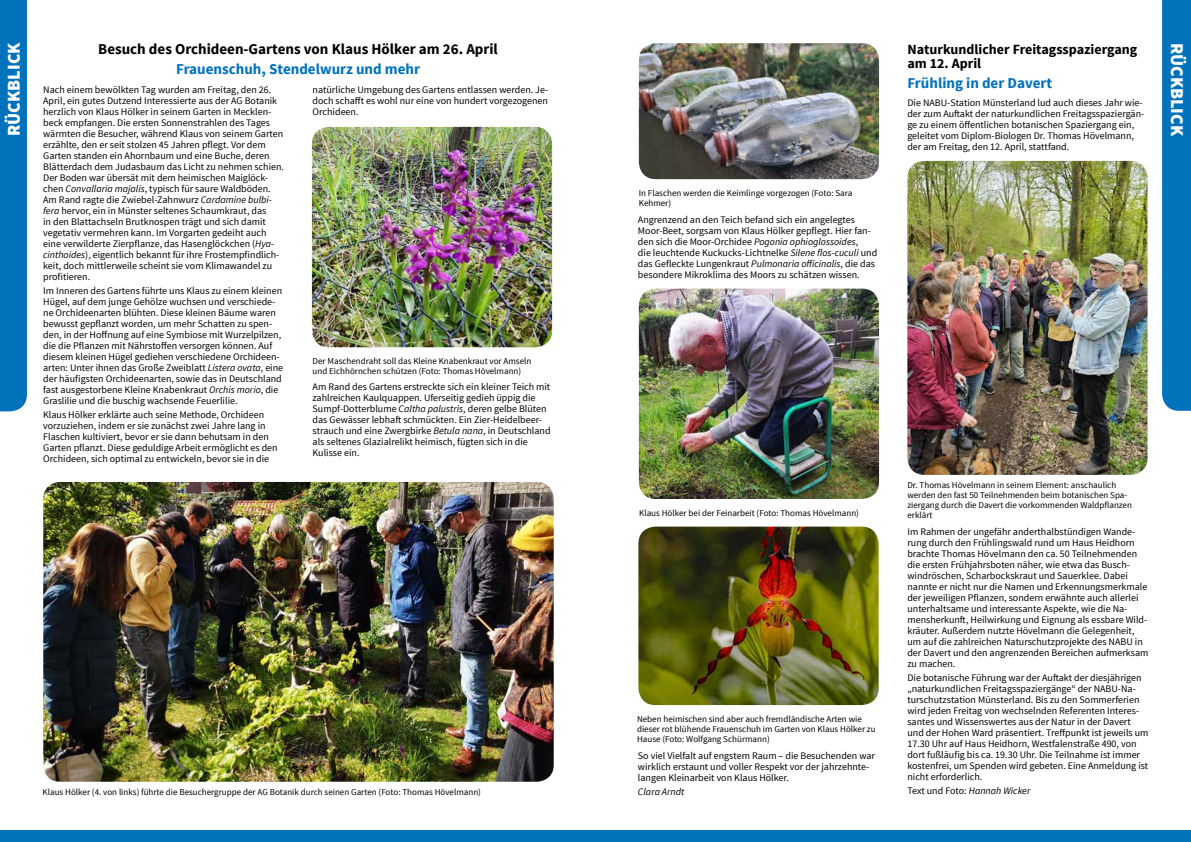
<style>
.page{position:relative;width:1191px;height:842px;background:#fff}
.page>*{position:absolute;margin:0;border:0;box-sizing:border-box;transform-origin:0 0}
.t1{font:900 18px "Source Sans Pro";color:#fff}
.t2{font:700 15px "Source Sans Pro";color:#000}
.t3{font:700 15px "Source Sans Pro";color:#0072bc}
.t4{font:700 14px/14px "Source Sans Pro";color:#000}
.t5{font:10px/11px "Source Sans Pro";color:#000}
.t6{font:italic 10px "Source Sans Pro";color:#000}
.t7{font:9px/10px "Source Sans Pro";color:#000}
.s1{font-style:italic}
</style>
<div class="page">
<div style="left:0;top:831px;width:1191px;height:11px;background:#0072bc"></div>
<div style="left:0;top:0;width:27px;height:411px;background:#0072bc"></div>
<img style="left:43px;top:482px;width:511px;height:300px">
<img style="left:312px;top:127px;width:240px;height:220px">
<div style="left:1162px;top:0;width:29px;height:411px;background:#0072bc"></div>
<img style="left:639px;top:43px;width:240px;height:136px">
<img style="left:639px;top:289px;width:240px;height:210px">
<img style="left:638px;top:527px;width:240px;height:178px">
<img style="left:907px;top:161px;width:240px;height:314px">
<h1 class="t1" style="left:2px;top:136px;width:94px;rotate:-90deg">RÜCKBLICK</h1>
<h2 class="t2" style="left:98px;top:39px;width:401px">Besuch des Orchideen-Gartens von Klaus Hölker am 26. April</h2>
<h2 class="t3" style="left:176px;top:59px;width:245px">Frauenschuh, Stendelwurz und mehr</h2>
<p class="t5" style="left:43px;top:85px;width:242px">Nach einem bewölkten Tag wurden am Freitag, den 26.<br>April, ein gutes Dutzend Interessierte aus der AG Botanik herzlich von Klaus Hölker in seinem Garten in Mecklen&shy;beck empfangen. Die ersten Sonnenstrahlen des Tages wärmten die Besucher, während Klaus von seinem Garten erzählte, den er seit stolzen 45 Jahren pflegt. Vor dem Garten standen ein Ahornbaum und eine Buche, deren Blätterdach dem Judasbaum das Licht zu nehmen schien.<br>Der Boden war übersät mit dem heimischen Maiglöck&shy;chen <span class="s1">Convallaria majalis</span>, typisch für saure Waldböden.<br>Am Rand ragte die Zwiebel-Zahnwurz <span class="s1">Cardamine bulbi&shy;fera</span> hervor, ein in Münster seltenes Schaumkraut, das<br>in den Blattachseln Brutknospen trägt und sich damit vegetativ vermehren kann. Im Vorgarten gedeiht auch eine verwilderte Zierpflanze, das Hasenglöckchen (<span class="s1">Hya&shy;cinthoides</span>), eigentlich bekannt für ihre Frostempfindlich&shy;keit, doch mittlerweile scheint sie vom Klimawandel zu profitieren.</p>
<p class="t5" style="left:43px;top:286px;width:241px">Im Inneren des Gartens führte uns Klaus zu einem kleinen Hügel, auf dem junge Gehölze wuchsen und verschiede&shy;ne Orchideenarten blühten. Diese kleinen Bäume waren bewusst gepflanzt worden, um mehr Schatten zu spen&shy;den, in der Hoffnung auf eine Symbiose mit Wurzelpilzen, die die Pflanzen mit Nährstoffen versorgen können. Auf diesem kleinen Hügel gediehen verschiedene Orchideen&shy;arten: Unter ihnen das Große Zweiblatt <span class="s1">Listera ovata</span>, eine der häufigsten Orchideenarten, sowie das in Deutschland fast ausgestorbene Kleine Knabenkraut <span class="s1">Orchis morio</span>, die Graslilie und die buschig wachsende Feuerlilie.</p>
<p class="t5" style="left:43px;top:410px;width:236px">Klaus Hölker erklärte auch seine Methode, Orchideen vorzuziehen, indem er sie zunächst zwei Jahre lang in Flaschen kultiviert, bevor er sie dann behutsam in den Garten pflanzt. Diese geduldige Arbeit ermöglicht es den Orchideen, sich optimal zu entwickeln, bevor sie in die</p>
<p class="t5" style="left:313px;top:85px;width:237px;text-align:justify">natürliche Umgebung des Gartens entlassen werden. Je&shy;doch schafft es wohl nur eine von hundert vorgezogenen Orchideen.</p>
<p class="t7" style="left:312px;top:356px;width:220px">Der Maschendraht soll das Kleine Knabenkraut vor Amseln und Eichhörnchen schützen (Foto: Thomas Hövelmann)</p>
<p class="t5" style="left:313px;top:382px;width:239px">Am Rand des Gartens erstreckte sich ein kleiner Teich mit zahlreichen Kaulquappen. Uferseitig gedieh üppig die Sumpf-Dotterblume <span class="s1">Caltha palustris</span>, deren gelbe Blüten das Gewässer lebhaft schmückten. Ein Zier-Heidelbeer&shy;strauch und eine Zwergbirke <span class="s1">Betula nana</span>, in Deutschland als seltenes Glazialrelikt heimisch, fügten sich in die Kulisse ein.</p>
<p class="t7" style="left:43px;top:787px;width:440px">Klaus Hölker (4. von links) führte die Besuchergruppe der AG Botanik durch seinen Garten (Foto: Thomas Hövelmann)</p>
<p class="t7" style="left:639px;top:189px;width:215px">In Flaschen werden die Keimlinge vorgezogen (Foto: Sara<br>Kehmer)</p>
<p class="t5" style="left:638px;top:214px;width:241px">Angrenzend an den Teich befand sich ein angelegtes Moor-Beet, sorgsam von Klaus Hölker gepflegt. Hier fan&shy;den sich die Moor-Orchidee <span class="s1">Pogonia ophioglossoides</span>,<br>die leuchtende Kuckucks-Lichtnelke <span class="s1">Silene flos-cuculi</span> und das Gefleckte Lungenkraut <span class="s1">Pulmonaria officinalis</span>, die das besondere Mikroklima des Moors zu schätzen wissen.</p>
<h3 class="t4" style="left:907px;top:43px;width:231px">Naturkundlicher Freitagsspaziergang am 12. April</h3>
<h2 class="t3" style="left:907px;top:73px;width:146px">Frühling in der Davert</h2>
<p class="t5" style="left:907px;top:97px;width:238px">Die NABU-Station Münsterland lud auch dieses Jahr wie&shy;der zum Auftakt der naturkundlichen Freitagsspaziergän&shy;ge zu einem öffentlichen botanischen Spaziergang ein, geleitet vom Diplom-Biologen Dr. Thomas Hövelmann, der am Freitag, den 12. April, stattfand.</p>
<h1 class="t1" style="left:1189px;top:43px;width:94px;rotate:90deg">RÜCKBLICK</h1>
<p class="t7" style="left:639px;top:508px;width:221px">Klaus Hölker bei der Feinarbeit (Foto: Thomas Hövelmann)</p>
<p class="t7" style="left:637px;top:714px;width:240px">Neben heimischen sind aber auch fremdländische Arten wie dieser rot blühende Frauenschuh im Garten von Klaus Hölker zu<br>Hause (Foto: Wolfgang Schürmann)</p>
<p class="t5" style="left:638px;top:750px;width:238px">So viel Vielfalt auf engstem Raum – die Besuchenden war wirklich erstaunt und voller Respekt vor der jahrzehnte&shy;langen Kleinarbeit von Klaus Hölker.</p>
<p class="t6" style="left:638px;top:785px;width:48px">Clara Arndt</p>
<p class="t7" style="left:907px;top:480px;width:226px">Dr. Thomas Hövelmann in seinem Element: anschaulich werden den fast 50 Teilnehmenden beim botanischen Spa&shy;ziergang durch die Davert die vorkommenden Waldpflanzen erklärt</p>
<p class="t5" style="left:907px;top:526px;width:242px">Im Rahmen der ungefähr anderthalbstündigen Wande&shy;rung durch den Frühlingswald rund um Haus Heidhorn brachte Thomas Hövelmann den ca. 50 Teilnehmenden die ersten Frühjahrsboten näher, wie etwa das Busch&shy;windröschen, Scharbockskraut und Sauerklee. Dabei nannte er nicht nur die Namen und Erkennungsmerkmale der jeweiligen Pflanzen, sondern erwähnte auch allerlei unterhaltsame und interessante Aspekte, wie die Na&shy;mensherkunft, Heilwirkung und Eignung als essbare Wild&shy;kräuter. Außerdem nutzte Hövelmann die Gelegenheit, um auf die zahlreichen Naturschutzprojekte des NABU in der Davert und den angrenzenden Bereichen aufmerksam zu machen.</p>
<p class="t5" style="left:907px;top:672px;width:242px">Die botanische Führung war der Auftakt der diesjährigen „naturkundlichen Freitagsspaziergänge“ der NABU-Na&shy;turschutzstation Münsterland. Bis zu den Sommerferien wird jeden Freitag von wechselnden Referenten Interes&shy;santes und Wissenswertes aus der Natur in der Davert und der Hohen Ward präsentiert. Treffpunkt ist jeweils um 17.30 Uhr auf Haus Heidhorn, Westfalenstraße 490, von dort fußläufig bis ca. 19.30 Uhr. Die Teilnahme ist immer kostenfrei, um Spenden wird gebeten. Eine Anmeldung ist nicht erforderlich.</p>
<p class="t5" style="left:907px;top:785px;width:125px">Text und Foto: <span class="s1">Hannah Wicker</span></p>
</div>
